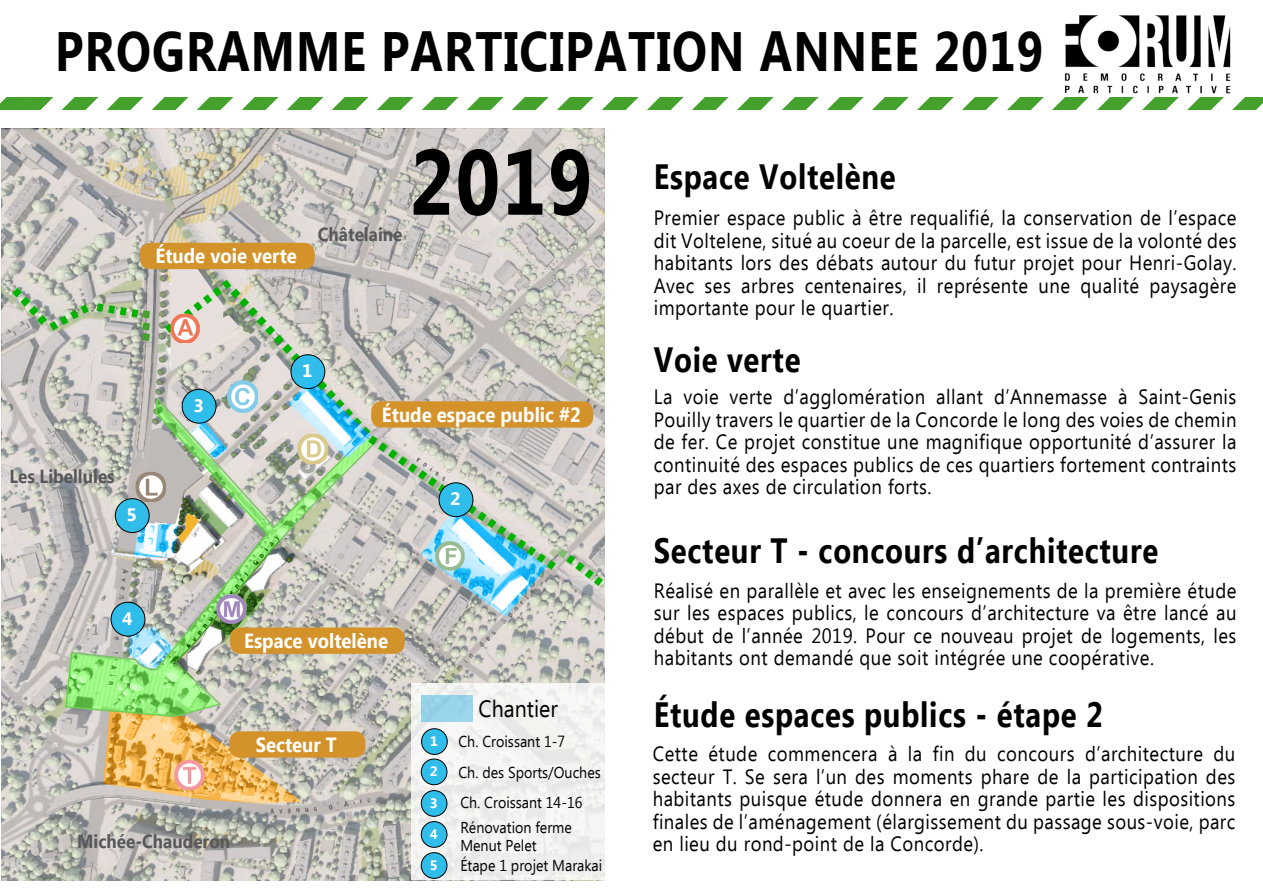
<style>
.page{position:relative;width:1263px;height:893px;background:#fff}
.page>*{position:absolute;margin:0;border:0;box-sizing:border-box;transform-origin:0 0}
.t1{font:700 92.4px "Ebrima";color:#000;scale:.83 1}
.t2{font:700 55.35px "Ebrima";letter-spacing:.025em;color:#000;scale:.83 1}
.t3{font:700 35.1px "Ebrima";letter-spacing:.025em;color:#000;scale:.83 1}
.t4{font:23.7px "Ebrima";color:#000;scale:.9 1}
.t5{font:20.7px/22.5px "Ebrima";letter-spacing:.025em;color:#000;text-align:justify;scale:.9 1}
.t6{font:700 20.4px "Ebrima";color:#fff;scale:.9 1}
.t7{font:700 18.9px "Ebrima";color:#58585a;scale:.9 1}
.t8{font:700 18px "Ebrima";color:#fff}
.t9{font:15.75px/30.3px "Ebrima";color:#000;scale:.9 1}
.t10{font:700 13.65px "Ebrima";color:#fff}
</style>
<div class="page">
<svg style="left:0;top:97px;width:1263px;height:13px"></svg>
<svg style="left:1px;top:128px;width:604px;height:753px;background:#cccac5"></svg>
<div style="left:229px;top:731px;width:136px;height:27px;background:#d4932a;border-radius:11px"></div>
<svg style="left:104px;top:717px;width:198px;height:86px;background:#dfb570"></svg>
<div style="left:140px;top:243px;width:175px;height:26px;background:#d4932a;border-radius:11px"></div>
<div style="left:422px;top:729px;width:25px;height:25px;background:#30bdea;border-radius:50%"></div>
<div style="left:421px;top:728px;width:26px;height:27px;border:1px solid #000;border-radius:50%"></div>
<div style="left:421px;top:759px;width:26px;height:26px;background:#30bdea;border-radius:50%"></div>
<div style="left:421px;top:759px;width:26px;height:26px;border:1px solid #000;border-radius:50%"></div>
<div style="left:421px;top:791px;width:26px;height:25px;background:#30bdea;border-radius:50%"></div>
<div style="left:421px;top:790px;width:26px;height:27px;border:1px solid #000;border-radius:50%"></div>
<div style="left:421px;top:822px;width:26px;height:25px;background:#30bdea;border-radius:50%"></div>
<div style="left:421px;top:821px;width:26px;height:27px;border:1px solid #000;border-radius:50%"></div>
<svg style="left:65px;top:672px;width:308px;height:45px;background:#abce9b"></svg>
<svg style="left:4px;top:249px;width:601px;height:423px;background:#bfc3b4"></svg>
<div style="left:421px;top:696px;width:52px;height:26px;background:#9ad4ec"></div>
<div style="left:439px;top:483px;width:34px;height:34px;background:#30bdea;border-radius:50%"></div>
<div style="left:439px;top:482px;width:34px;height:35px;border:1px solid #000;border-radius:50%"></div>
<div style="left:421px;top:853px;width:26px;height:25px;background:#30bdea;border-radius:50%"></div>
<div style="left:421px;top:852px;width:26px;height:27px;border:1px solid #000;border-radius:50%"></div>
<div style="left:115px;top:499px;width:34px;height:33px;background:#30bdea;border-radius:50%"></div>
<div style="left:115px;top:498px;width:35px;height:35px;border:1px solid #000;border-radius:50%"></div>
<img style="left:174px;top:760px;width:31px;height:30px">
<img style="left:435px;top:541px;width:30px;height:29px">
<img style="left:216px;top:594px;width:30px;height:30px">
<img style="left:298px;top:434px;width:30px;height:30px">
<img style="left:227px;top:381px;width:31px;height:31px">
<img style="left:136px;top:472px;width:30px;height:30px">
<div style="left:172px;top:314px;width:27px;height:30px;background:#efe0dc;border-radius:50%"></div>
<img style="left:171px;top:314px;width:29px;height:29px">
<img style="left:1057px;top:16px;width:179px;height:84px">
<h2 class="t2" style="left:55px;top:10px;width:1192px">PROGRAMME PARTICIPATION ANNEE 2019</h2>
<p class="t6" style="left:156px;top:241px;width:158px">Étude voie verte</p>
<p class="t7" style="left:318px;top:220px;width:95px">Châtelaine</p>
<h1 class="t1" style="left:410px;top:113px;width:222px">2019</h1>
<p class="t8" style="left:302px;top:357px;width:12px">1</p>
<p class="t7" style="left:9px;top:462px;width:119px">Les Libellules</p>
<p class="t8" style="left:127px;top:501px;width:12px">5</p>
<p class="t8" style="left:193px;top:392px;width:12px">3</p>
<p class="t6" style="left:382px;top:399px;width:222px">Étude espace public #2</p>
<p class="t8" style="left:450px;top:485px;width:12px">2</p>
<p class="t8" style="left:122px;top:605px;width:12px">4</p>
<p class="t6" style="left:244px;top:625px;width:161px">Espace voltelène</p>
<p class="t7" style="left:77px;top:827px;width:172px">Michée-Chauderon</p>
<p class="t4" style="left:478px;top:692px;width:90px">Chantier</p>
<p class="t6" style="left:256px;top:729px;width:92px">Secteur T</p>
<p class="t9" style="left:458px;top:727px;width:160px">Ch. Croissant 1-7<br>Ch. des Sports/Ouches<br>Ch. Croissant 14-16</p>
<p class="t9" style="left:460px;top:819px;width:126px;line-height:18px">Rénovation ferme<br>Menut Pelet</p>
<p class="t10" style="left:430px;top:731px;width:9px">1</p>
<p class="t10" style="left:430px;top:761px;width:9px">2</p>
<p class="t10" style="left:430px;top:792px;width:9px">3</p>
<p class="t10" style="left:430px;top:823px;width:9px">4</p>
<p class="t10" style="left:430px;top:855px;width:9px">5</p>
<p class="t9" style="left:460px;top:852px;width:159px">Étape 1 projet Marakai</p>
<h3 class="t3" style="left:654px;top:150px;width:293px">Espace Voltelène</h3>
<p class="t5" style="left:654px;top:208px;width:649px">Premier espace public à être requalifié, la conservation de l’espace dit Voltelene, situé au coeur de la parcelle, est issue de la volonté des habitants lors des débats autour du futur projet pour Henri-Golay.<br>Avec ses arbres centenaires, il représente une qualité paysagère importante pour le quartier.</p>
<h3 class="t3" style="left:654px;top:334px;width:178px">Voie verte</h3>
<p class="t5" style="left:654px;top:387px;width:649px">La voie verte d’agglomération allant d’Annemasse à Saint-Genis Pouilly travers le quartier de la Concorde le long des voies de chemin de fer. Ce projet constitue une magnifique opportunité d’assurer la continuité des espaces publics de ces quartiers fortement contraints par des axes de circulation forts.</p>
<h3 class="t3" style="left:654px;top:524px;width:609px">Secteur T - concours d’architecture</h3>
<p class="t5" style="left:654px;top:580px;width:649px">Réalisé en parallèle et avec les enseignements de la première étude sur les espaces publics, le concours d’architecture va être lancé au début de l’année 2019. Pour ce nouveau projet de logements, les habitants ont demandé que soit intégrée une coopérative.</p>
<h3 class="t3" style="left:654px;top:688px;width:543px">Étude espaces publics - étape 2</h3>
<p class="t5" style="left:653px;top:744px;width:649px">Cette étude commencera à la fin du concours d’architecture du secteur T. Se sera l’un des moments phare de la participation des habitants puisque étude donnera en grande partie les dispositions finales de l’aménagement (élargissement du passage sous-voie, parc en lieu du rond-point de la Concorde).</p>
</div>
